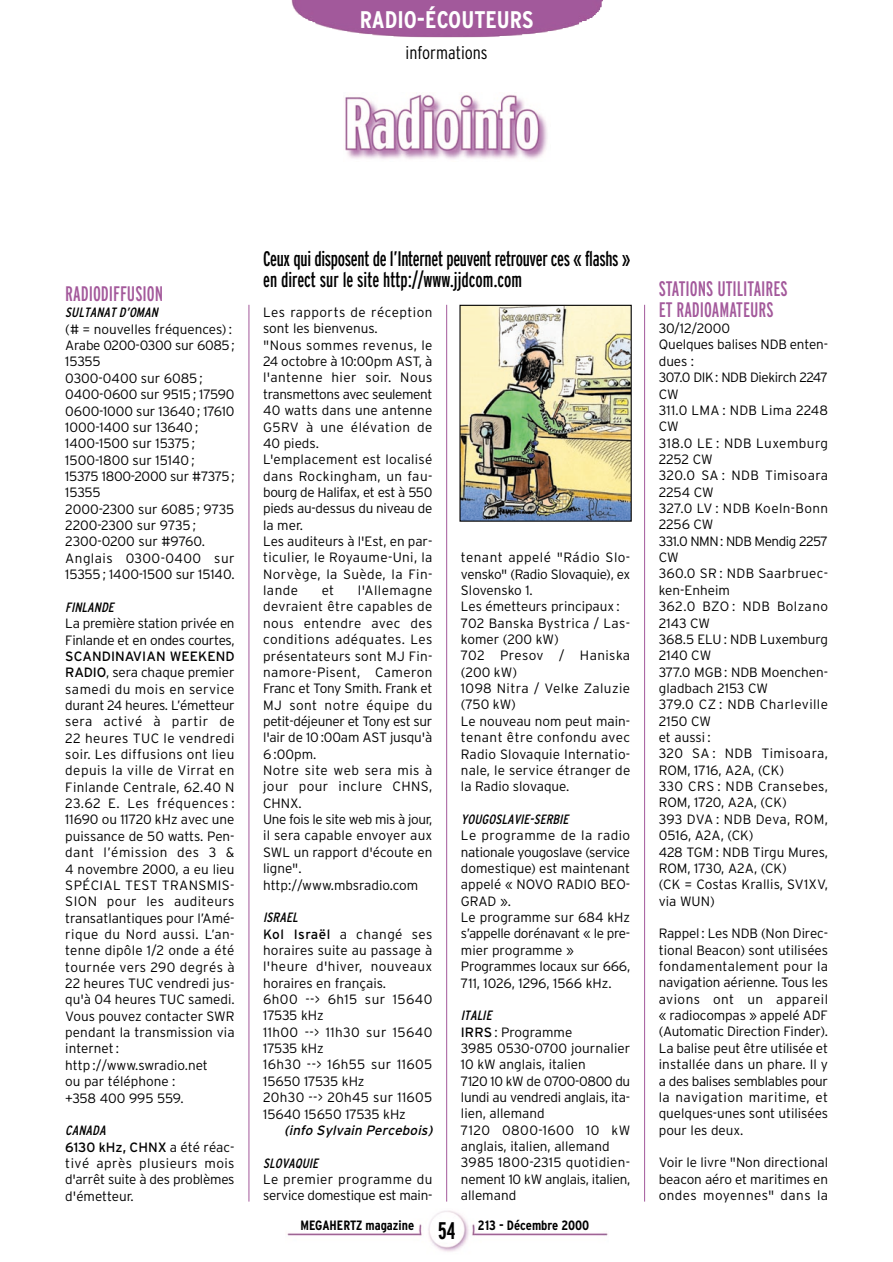
<style>
.page{position:relative;width:893px;height:1262px;background:#fff}
.page>*{position:absolute;margin:0;border:0;box-sizing:border-box;transform-origin:0 0}
.t1{font:700 condensed 24px "Interstate";color:#fff}
.t2{font:700 extra-condensed 24px "Interstate";color:#000}
.t3{font:extra-condensed 21px/21px "Interstate";letter-spacing:-.015em;color:#000}
.t4{font:extra-condensed 21px/20.9px "Interstate";color:#a3599b}
.t5{font:300 condensed 18px "Interstate";color:#000}
.t6{font:300 13.5px/16.4px "Interstate";color:#000}
.t7{font:300 13.5px/16.4px "Interstate";letter-spacing:-.025em;color:#000}
.t8{font:italic condensed 13.5px "Interstate";color:#000}
.t9{font:300 13.5px/16.4px "Interstate";letter-spacing:-.02em;color:#000}
.t10{font:700 condensed 13.5px "Interstate";color:#000}
.t11{font:italic 13.5px "Interstate";color:#000}
.s1{font-weight:400}
.s2{font-weight:400;font-style:italic;font-stretch:condensed}
</style>
<div class="page">
<img style="left:291px;top:0;width:312px;height:38px">
<img style="left:287px;top:1210px;width:321px;height:42px">
<hr style="left:446px;top:305px;width:1px;height:896px;background:#a3599b">
<hr style="left:248px;top:305px;width:1px;height:896px;background:#a3599b">
<hr style="left:644px;top:305px;width:1px;height:896px;background:#a3599b">
<img style="left:345px;top:92px;width:203px;height:68px">
<img style="left:461px;top:307px;width:168px;height:212px">
<div style="left:459px;top:305px;width:172px;height:216px;border:1px solid #000"></div>
<h1 class="t1" style="left:360px;top:10px;width:175px">RADIO-ÉCOUTEURS</h1>
<h3 class="t5" style="left:405px;top:46px;width:84px">informations</h3>
<h2 class="t4" style="left:65px;top:285px;width:99px">RADIODIFFUSION</h2>
<p class="t8" style="left:65px;top:307px;width:97px">SULTANAT D’OMAN</p>
<p class="t6" style="left:65px;top:322px;width:171px">(# = nouvelles fréquences) :<br>Arabe 0200-0300 sur 6085;<br>15355<br>0300-0400 sur 6085 ;<br>0400-0600 sur 9515 ; 17590<br>0600-1000 sur 13640 ; 17610<br>1000-1400 sur 13640 ;<br>1400-1500 sur 15375 ;<br>1500-1800 sur 15140 ;<br>15375 1800-2000 sur #7375;<br>15355<br>2000-2300 sur 6085 ; 9735<br>2200-2300 sur 9735 ;<br>2300-0200 sur #9760.<br>Anglais 0300-0400 sur<br>15355 ; 1400-1500 sur 15140.</p>
<p class="t8" style="left:65px;top:602px;width:53px">FINLANDE</p>
<p class="t7" style="left:65px;top:616px;width:171px">La première station privée en<br>Finlande et en ondes courtes,</p>
<p class="t6" style="left:65px;top:649px;width:171px"><span class="s1">SCANDINAVIAN WEEKEND<br>RADIO</span>, sera chaque premier samedi du mois en service durant 24 heures. L’émetteur sera activé à partir de<br>22 heures TUC le vendredi soir. Les diffusions ont lieu depuis la ville de Virrat en<br>Finlande Centrale, 62.40 N<br>23.62 E. Les fréquences :<br>11690 ou 11720 kHz avec une puissance de 50 watts. Pen&shy;dant l’émission des 3 &amp;<br>4 novembre 2000, a eu lieu<br>SPÉCIAL TEST TRANSMIS-<br>SION pour les auditeurs transatlantiques pour l’Amé&shy;rique du Nord aussi. L’an&shy;tenne dipôle 1/2 onde a été tournée vers 290 degrés à<br>22 heures TUC vendredi jus&shy;qu'à 04 heures TUC samedi.<br>Vous pouvez contacter SWR pendant la transmission via internet :<br>http ://www.swradio.net<br>ou par téléphone :<br>+358 400 995 559.</p>
<p class="t6" style="left:65px;top:1123px;width:171px"><span class="s2">CANADA<br></span><span class="s1">6130 kHz, CHNX</span> a été réac&shy;tivé après plusieurs mois d'arrêt suite à des problèmes d'émetteur.</p>
<h2 class="t3" style="left:263px;top:250px;width:369px">Ceux qui disposent de l’Internet peuvent retrouver ces « flashs » en direct sur le site http://www.jjdcom.com</h2>
<p class="t6" style="left:263px;top:305px;width:171px">Les rapports de réception sont les bienvenus.<br>"Nous sommes revenus, le<br>24 octobre à 10:00pm AST, à l'antenne hier soir. Nous transmettons avec seulement<br>40 watts dans une antenne<br>G5RV à une élévation de<br>40 pieds.<br>L'emplacement est localisé dans Rockingham, un fau&shy;bourg de Halifax, et est à 550 pieds au-dessus du niveau de la mer.<br>Les auditeurs à l'Est, en par&shy;ticulier, le Royaume-Uni, la<br>Norvège, la Suède, la Fin&shy;lande</p>
<p class="t6" style="left:263px;top:583px;width:171px;text-indent:95px">l'Allemagne devraient être capables de nous entendre avec des conditions adéquates. Les présentateurs sont MJ Fin&shy;namore-Pisent, Cameron<br>Franc et Tony Smith. Frank et<br>MJ sont notre équipe du petit-déjeuner et Tony est sur l'air de 10 :00am AST jusqu'à<br>6 :00pm.<br>Notre site web sera mis à jour pour inclure CHNS,<br>CHNX.<br>Une fois le site web mis à jour, il sera capable envoyer aux<br>SWL un rapport d'écoute en ligne". http://www.mbsradio.com</p>
<p class="t6" style="left:263px;top:910px;width:171px"><span class="s2">ISRAEL<br></span><span class="s1">Kol Israël</span> a changé ses horaires suite au passage à l'heure d'hiver, nouveaux horaires en français.<br>6h00 --&gt; 6h15 sur 15640<br>17535 kHz<br>11h00 --&gt; 11h30 sur 15640<br>17535 kHz<br>16h30 --&gt; 16h55 sur 11605<br>15650 17535 kHz<br>20h30 --&gt; 20h45 sur 11605<br>15640 15650 17535 kHz</p>
<p class="t11" style="left:284px;top:1125px;width:153px">(info Sylvain Percebois)</p>
<p class="t8" style="left:263px;top:1157px;width:59px">SLOVAQUIE</p>
<p class="t9" style="left:263px;top:1172px;width:171px">Le premier programme du service domestique est main-</p>
<p class="t6" style="left:321px;top:583px;width:14px">et</p>
<p class="t6" style="left:461px;top:551px;width:171px">tenant appelé "Rádio Slo&shy;vensko" (Radio Slovaquie), ex<br>Slovensko 1.<br>Les émetteurs principaux :<br>702 Banska Bystrica / Las&shy;komer (200 kW)<br>702 Presov / Haniska (200 kW)<br>1098 Nitra / Velke Zaluzie (750 kW)<br>Le nouveau nom peut main&shy;tenant être confondu avec<br>Radio Slovaquie Internatio&shy;nale, le service étranger de la Radio slovaque.</p>
<p class="t8" style="left:461px;top:814px;width:112px">YOUGOSLAVIE-SERBIE</p>
<p class="t6" style="left:461px;top:828px;width:171px">Le programme de la radio nationale yougoslave (service domestique) est maintenant appelé « NOVO RADIO BEO-<br>GRAD ».<br>Le programme sur 684 kHz s’appelle dorénavant « le pre&shy;mier programme »<br>Programmes locaux sur 666,<br>711, 1026, 1296, 1566 kHz.</p>
<p class="t6" style="left:461px;top:1008px;width:171px"><span class="s2">ITALIE<br></span><span class="s1">IRRS</span> : Programme<br>3985 0530-0700 journalier<br>10 kW anglais, italien<br>7120 10 kW de 0700-0800 du lundi au vendredi anglais, ita&shy;lien, allemand<br>7120 0800-1600 10 kW anglais, italien, allemand<br>3985 1800-2315 quotidien&shy;nement 10 kW anglais, italien, allemand</p>
<p class="t10" style="left:300px;top:1220px;width:115px">MEGAHERTZ magazine</p>
<p class="t10" style="left:478px;top:1220px;width:113px">213 - Décembre 2000</p>
<h1 class="t2" style="left:438px;top:1221px;width:18px">54</h1>
<h2 class="t4" style="left:658px;top:280px;width:130px">STATIONS UTILITAIRES<br>ET RADIOAMATEURS</h2>
<p class="t6" style="left:658px;top:321px;width:171px">30/12/2000<br>Quelques balises NDB enten&shy;dues :<br>307.0 DIK: NDB Diekirch 2247<br>CW<br>311.0 LMA : NDB Lima 2248<br>CW<br>318.0 LE : NDB Luxemburg<br>2252 CW<br>320.0 SA : NDB Timisoara<br>2254 CW<br>327.0 LV : NDB Koeln-Bonn<br>2256 CW<br>331.0 NMN: NDB Mendig 2257<br>CW<br>360.0 SR : NDB Saarbruec&shy;ken-Enheim<br>362.0 BZO : NDB Bolzano<br>2143 CW<br>368.5 ELU : NDB Luxemburg<br>2140 CW<br>377.0 MGB : NDB Moenchen&shy;gladbach 2153 CW<br>379.0 CZ : NDB Charleville<br>2150 CW<br>et aussi :<br>320 SA : NDB Timisoara,<br>ROM, 1716, A2A, (CK)<br>330 CRS : NDB Cransebes,<br>ROM, 1720, A2A, (CK)<br>393 DVA : NDB Deva, ROM,<br>0516, A2A, (CK)<br>428 TGM : NDB Tirgu Mures,<br>ROM, 1730, A2A, (CK)<br>(CK = Costas Krallis, SV1XV, via WUN)</p>
<p class="t6" style="left:658px;top:926px;width:171px;text-align:justify">Rappel : Les NDB (Non Direc&shy;tional Beacon) sont utilisées fondamentalement pour la navigation aérienne. Tous les avions ont un appareil « radiocompas » appelé ADF (Automatic Direction Finder).<br>La balise peut être utilisée et installée dans un phare. Il y a des balises semblables pour la navigation maritime, et quelques-unes sont utilisées pour les deux.</p>
<p class="t6" style="left:658px;top:1155px;width:171px;text-align:justify">Voir le livre "Non directional beacon aéro et maritimes en ondes moyennes" dans la</p>
</div>
